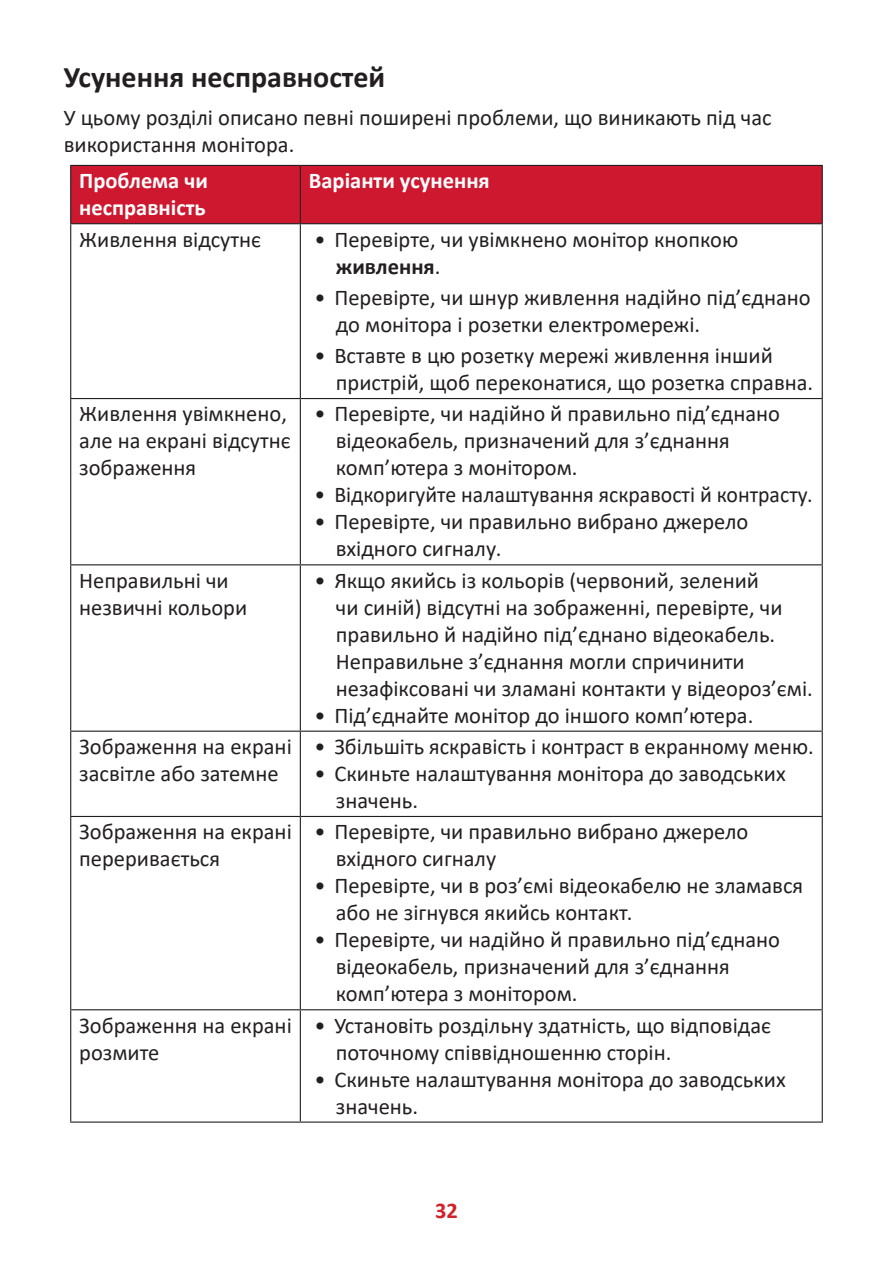
<style>
.page{position:relative;width:893px;height:1263px;background:#fff}
.page>*{position:absolute;margin:0;border:0;box-sizing:border-box;transform-origin:0 0}
.t1{font:700 30px "Calibri";color:#231f20}
.t2{font:22.5px/27px "Calibri";color:#231f20}
.t3{font:700 22.5px/27px "Calibri";color:#fff}
.t4{font:700 22.5px "Calibri";color:#d1232a}
.s1{font-weight:700}
</style>
<div class="page">
<div style="left:71px;top:166px;width:751px;height:57px;background:#ce182f"></div>
<hr style="left:70px;top:224px;width:1px;height:174px;background:#231f20">
<hr style="left:300px;top:224px;width:1px;height:174px;background:#231f20">
<hr style="left:822px;top:224px;width:1px;height:174px;background:#231f20">
<hr style="left:70px;top:398px;width:230px;height:1px;background:#231f20">
<hr style="left:70px;top:399px;width:1px;height:165px;background:#231f20">
<hr style="left:300px;top:398px;width:523px;height:1px;background:#231f20">
<hr style="left:300px;top:399px;width:1px;height:165px;background:#231f20">
<hr style="left:822px;top:399px;width:1px;height:165px;background:#231f20">
<hr style="left:70px;top:564px;width:230px;height:1px;background:#231f20">
<hr style="left:70px;top:565px;width:1px;height:166px;background:#231f20">
<hr style="left:300px;top:564px;width:523px;height:1px;background:#231f20">
<hr style="left:300px;top:565px;width:1px;height:166px;background:#231f20">
<hr style="left:822px;top:565px;width:1px;height:166px;background:#231f20">
<hr style="left:70px;top:731px;width:230px;height:1px;background:#231f20">
<hr style="left:70px;top:732px;width:1px;height:84px;background:#231f20">
<hr style="left:300px;top:731px;width:523px;height:1px;background:#231f20">
<hr style="left:300px;top:732px;width:1px;height:84px;background:#231f20">
<hr style="left:822px;top:732px;width:1px;height:84px;background:#231f20">
<hr style="left:70px;top:816px;width:230px;height:1px;background:#231f20">
<hr style="left:70px;top:817px;width:1px;height:192px;background:#231f20">
<hr style="left:300px;top:816px;width:523px;height:1px;background:#231f20">
<hr style="left:300px;top:817px;width:1px;height:192px;background:#231f20">
<hr style="left:822px;top:817px;width:1px;height:192px;background:#231f20">
<hr style="left:70px;top:1009px;width:230px;height:1px;background:#231f20">
<hr style="left:70px;top:1010px;width:1px;height:111px;background:#231f20">
<hr style="left:300px;top:1009px;width:523px;height:1px;background:#231f20">
<hr style="left:300px;top:1010px;width:1px;height:111px;background:#231f20">
<hr style="left:822px;top:1010px;width:1px;height:111px;background:#231f20">
<hr style="left:70px;top:1121px;width:230px;height:2px;background:#231f20">
<hr style="left:300px;top:1121px;width:523px;height:2px;background:#231f20">
<hr style="left:70px;top:165px;width:230px;height:1px;background:#231f20">
<hr style="left:70px;top:166px;width:1px;height:57px;background:#231f20">
<hr style="left:300px;top:165px;width:523px;height:1px;background:#231f20">
<hr style="left:300px;top:166px;width:1px;height:57px;background:#231f20">
<hr style="left:822px;top:166px;width:1px;height:57px;background:#231f20">
<hr style="left:70px;top:223px;width:230px;height:1px;background:#231f20">
<hr style="left:300px;top:223px;width:523px;height:1px;background:#231f20">
<h1 class="t1" style="left:64px;top:55px;width:323px">Усунення несправностей</h1>
<p class="t2" style="left:64px;top:104px;width:709px">У цьому розділі описано певні поширені проблеми, що виникають під час використання монітора.</p>
<p class="t3" style="left:79px;top:167px;width:130px">Проблема чи несправність</p>
<p class="t3" style="left:309px;top:167px;width:182px">Варіанти усунення</p>
<p class="t2" style="left:79px;top:225px;width:183px">Живлення відсутнє</p>
<p class="t2" style="left:336px;top:225px;width:404px;text-indent:-21px">• Перевірте, чи увімкнено монітор кнопкою <span class="s1">живлення</span>.</p>
<p class="t2" style="left:336px;top:283px;width:476px;text-indent:-21px">• Перевірте, чи шнур живлення надійно під’єднано до монітора і розетки електромережі.</p>
<p class="t2" style="left:336px;top:341px;width:479px;text-indent:-21px">• Вставте в цю розетку мережі живлення інший пристрій, щоб переконатися, що розетка справна.</p>
<p class="t2" style="left:79px;top:400px;width:213px">Живлення увімкнено, але на екрані відсутнє зображення</p>
<p class="t2" style="left:336px;top:400px;width:446px;text-indent:-21px">• Перевірте, чи надійно й правильно під’єднано відеокабель, призначений для з’єднання комп’ютера з монітором.</p>
<p class="t2" style="left:315px;top:481px;width:499px">• Відкоригуйте налаштування яскравості й контрасту.</p>
<p class="t2" style="left:336px;top:508px;width:414px;text-indent:-21px">• Перевірте, чи правильно вибрано джерело вхідного сигналу.</p>
<p class="t2" style="left:79px;top:566px;width:169px">Неправильні чи незвичні кольори</p>
<p class="t2" style="left:336px;top:566px;width:478px;text-indent:-21px">• Якщо якийсь із кольорів (червоний, зелений<br>чи синій) відсутні на зображенні, перевірте, чи правильно й надійно під’єднано відеокабель.<br>Неправильне з’єднання могли спричинити незафіксовані чи зламані контакти у відеороз’ємі.</p>
<p class="t2" style="left:315px;top:701px;width:440px">• Під’єднайте монітор до іншого комп’ютера.</p>
<p class="t2" style="left:79px;top:732px;width:214px">Зображення на екрані засвітле або затемне</p>
<p class="t2" style="left:315px;top:732px;width:501px">• Збільшіть яскравість і контраст в екранному меню.</p>
<p class="t2" style="left:336px;top:759px;width:452px;text-indent:-21px">• Скиньте налаштування монітора до заводських значень.</p>
<p class="t2" style="left:79px;top:818px;width:214px">Зображення на екрані переривається</p>
<p class="t2" style="left:336px;top:818px;width:414px;text-indent:-21px">• Перевірте, чи правильно вибрано джерело вхідного сигналу</p>
<p class="t2" style="left:336px;top:872px;width:469px;text-indent:-21px">• Перевірте, чи в роз’ємі відеокабелю не зламався або не зігнувся якийсь контакт.</p>
<p class="t2" style="left:336px;top:926px;width:446px;text-indent:-21px">• Перевірте, чи надійно й правильно під’єднано відеокабель, призначений для з’єднання комп’ютера з монітором.</p>
<p class="t2" style="left:79px;top:1011px;width:214px">Зображення на екрані розмите</p>
<p class="t2" style="left:336px;top:1011px;width:437px;text-indent:-21px">• Установіть роздільну здатність, що відповідає поточному співвідношенню сторін.</p>
<p class="t2" style="left:336px;top:1065px;width:452px;text-indent:-21px">• Скиньте налаштування монітора до заводських значень.</p>
<p class="t4" style="left:435px;top:1194px;width:24px">32</p>
</div>
